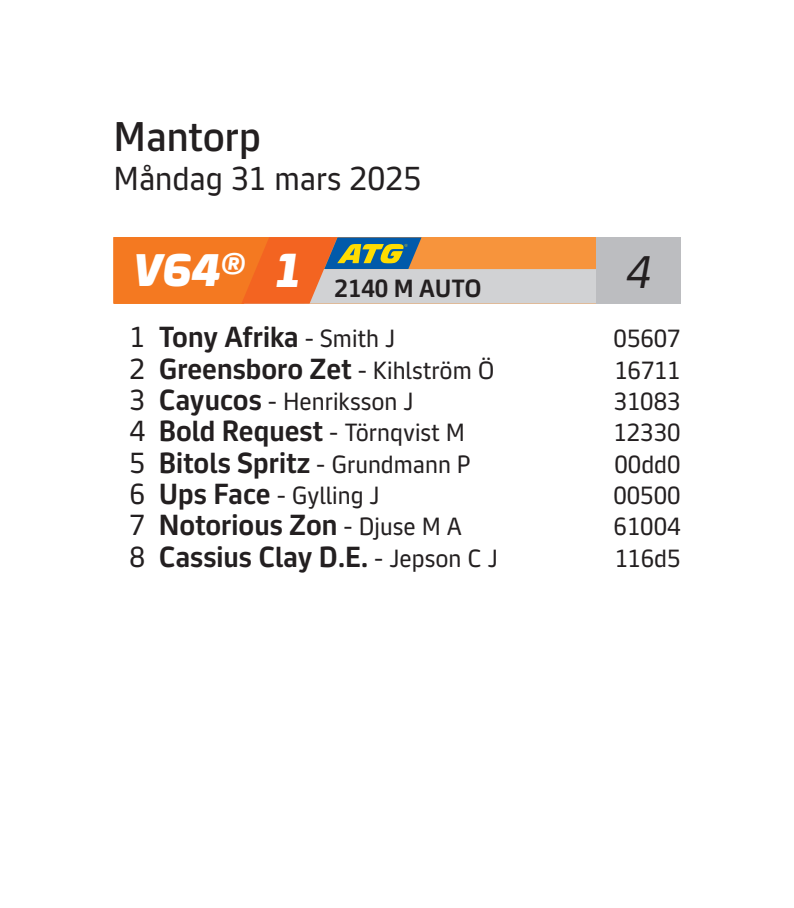
<style>
.page{position:relative;width:794px;height:908px;background:#fff}
.page>*{position:absolute;margin:0;border:0;box-sizing:border-box;transform-origin:0 0}
.t1{font:46px "ATG Rubrik";color:#fff}
.t2{font:44px "ATG Rubrik";color:#fff}
.t3{font:italic 44px "ATG Text";color:#231f20}
.t4{font:500 40px "ATG Text";color:#231f20}
.t5{font:32px "ATG Text";color:#231f20}
.HorseAndRider{font:700 28px "ATG Text";color:#231f20}
.S_REKORD{font:28px "ATG Text";color:#231f20}
.S_REKORD-2{font:24px "ATG Text";color:#231f20}
.HorseAndRider-2{font:24px "ATG Text";color:#231f20}
.t6{font:700 24px "ATG Text";color:#231f20}
.s1{font-weight:400;font-size:24px}
.s2{font-weight:700;font-size:28px}
</style>
<div class="page">
<div style="left:595px;top:237px;width:85px;height:66px;background:#bcbdc0"></div>
<svg style="left:113px;top:237px;width:483px;height:66px;background:#dc9662"></svg>
<p class="t4" style="left:113px;top:113px;width:149px">Mantorp</p>
<p class="t5" style="left:113px;top:159px;width:309px">Måndag 31 mars 2025</p>
<p class="t2" style="left:134px;top:244px;width:112px">V64®</p>
<p class="t1" style="left:277px;top:243px;width:25px">1</p>
<p class="t6" style="left:334px;top:274px;width:149px">2140 M AUTO</p>
<p class="t3" style="left:626px;top:246px;width:26px">4</p>
<p class="S_REKORD" style="left:129px;top:320px;width:17px">1</p>
<p class="HorseAndRider" style="left:159px;top:320px;width:238px">Tony Afrika <span class="s1">- Smith J</span></p>
<p class="S_REKORD-2" style="left:613px;top:324px;width:68px">05607</p>
<p class="S_REKORD" style="left:129px;top:352px;width:17px">2</p>
<p class="HorseAndRider" style="left:159px;top:351px;width:337px">Greensboro Zet <span class="s1">- Kihlström Ö</span></p>
<p class="S_REKORD-2" style="left:614px;top:356px;width:68px">16711</p>
<p class="S_REKORD" style="left:129px;top:383px;width:17px">3</p>
<p class="HorseAndRider-2" style="left:159px;top:387px;width:256px"><span class="s2">Cayucos</span> - Henriksson J</p>
<p class="S_REKORD-2" style="left:614px;top:387px;width:68px">31083</p>
<p class="S_REKORD" style="left:129px;top:414px;width:17px">4</p>
<p class="HorseAndRider" style="left:159px;top:414px;width:308px">Bold Request <span class="s1">- Törnqvist M</span></p>
<p class="S_REKORD-2" style="left:613px;top:418px;width:69px">12330</p>
<p class="S_REKORD" style="left:129px;top:446px;width:17px">5</p>
<p class="HorseAndRider" style="left:159px;top:445px;width:314px">Bitols Spritz <span class="s1">- Grundmann P</span></p>
<p class="S_REKORD-2" style="left:614px;top:449px;width:67px">00dd0</p>
<p class="S_REKORD" style="left:129px;top:477px;width:17px">6</p>
<p class="HorseAndRider-2" style="left:159px;top:481px;width:222px"><span class="s2">Ups Face</span> - Gylling J</p>
<p class="S_REKORD-2" style="left:613px;top:481px;width:69px">00500</p>
<p class="S_REKORD" style="left:129px;top:508px;width:17px">7</p>
<p class="HorseAndRider" style="left:159px;top:508px;width:305px">Notorious Zon <span class="s1">- Djuse M A</span></p>
<p class="S_REKORD-2" style="left:613px;top:512px;width:68px">61004</p>
<p class="S_REKORD" style="left:129px;top:540px;width:17px">8</p>
<p class="HorseAndRider" style="left:159px;top:539px;width:341px">Cassius Clay D.E. <span class="s1">- Jepson C J</span></p>
<p class="S_REKORD-2" style="left:615px;top:543px;width:67px">116d5</p>
</div>
